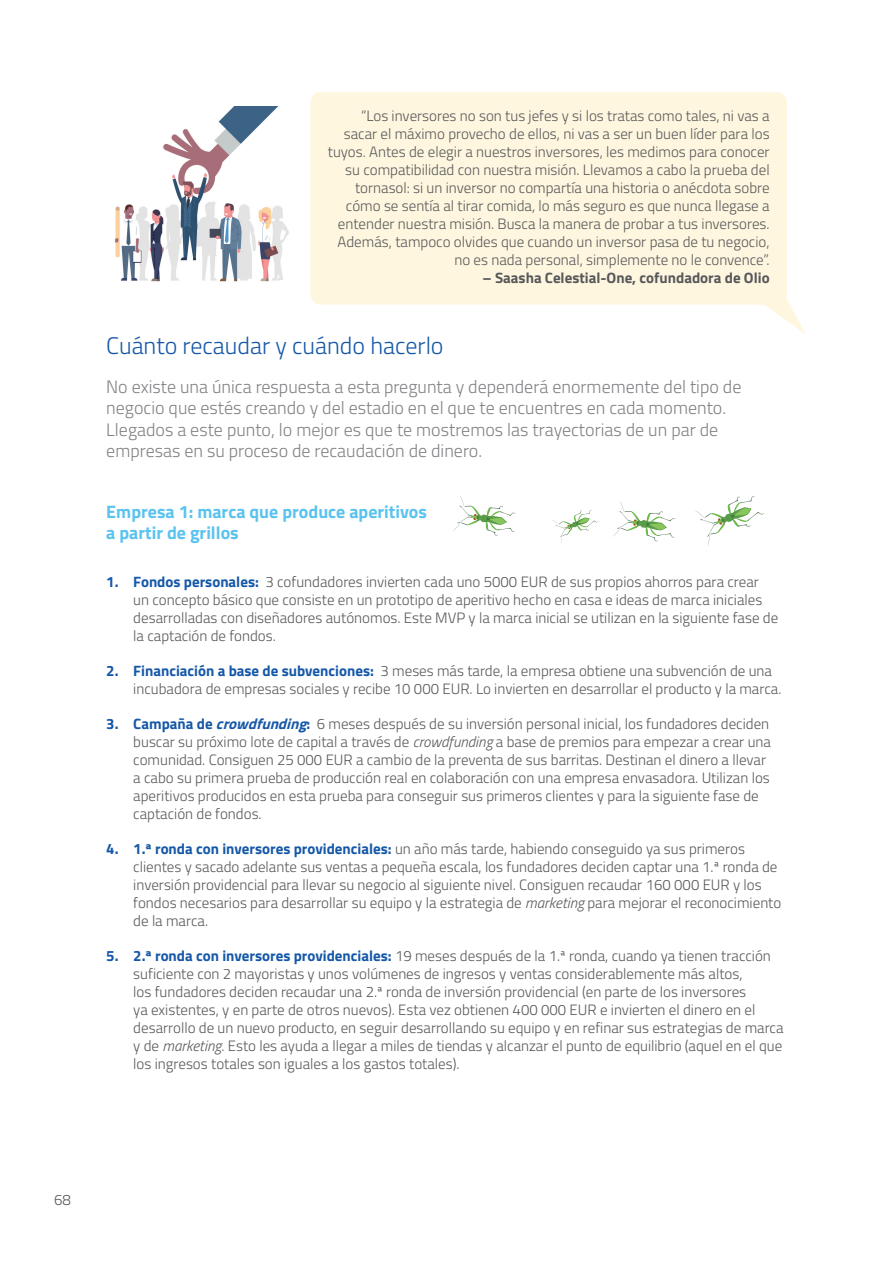
<style>
.page{position:relative;width:893px;height:1263px;background:#fff}
.page>*{position:absolute;margin:0;border:0;box-sizing:border-box;transform-origin:0 0}
.t1{font:300 24px "Titillium";color:#1558a8}
.t2{font:300 18px/21.6px "Titillium";color:#808285}
.t3{font:700 18px/21.6px "Titillium";color:#5bc3ef}
.t4{font:300 15px/18px "Titillium";color:#57585a}
.t5{font:700 15px "Titillium";color:#57585a}
.s1{font-weight:700;color:#1558a8}
.s2{font-weight:700;font-style:italic;color:#1558a8}
.s3{font-style:italic}
</style>
<div class="page">
<div style="left:310px;top:92px;width:477px;height:213px;background:#fef6df;border-radius:10px"></div>
<svg style="left:753px;top:296px;width:52px;height:38px"></svg>
<svg style="left:695px;top:496px;width:69px;height:50px"></svg>
<svg style="left:613px;top:501px;width:62px;height:40px"></svg>
<svg style="left:453px;top:496px;width:62px;height:40px"></svg>
<svg style="left:553px;top:510px;width:45px;height:33px"></svg>
<img style="left:115px;top:106px;width:174px;height:176px">
<p class="t4" style="left:328px;top:106px;width:443px;text-align:right">“Los inversores no son tus jefes y si los tratas como tales, ni vas a sacar el máximo provecho de ellos, ni vas a ser un buen líder para los tuyos. Antes de elegir a nuestros inversores, les medimos para conocer su compatibilidad con nuestra misión. Llevamos a cabo la prueba del tornasol: si un inversor no compartía una historia o anécdota sobre cómo se sentía al tirar comida, lo más seguro es que nunca llegase a entender nuestra misión. Busca la manera de probar a tus inversores.<br>Además, tampoco olvides que cuando un inversor pasa de tu negocio, no es nada personal, simplemente no le convence”.</p>
<p class="t5" style="left:483px;top:266px;width:289px">– Saasha Celestial-One, cofundadora de Olio</p>
<h1 class="t1" style="left:106px;top:328px;width:339px">Cuánto recaudar y cuándo hacerlo</h1>
<p class="t2" style="left:106px;top:375px;width:637px">No existe una única respuesta a esta pregunta y dependerá enormemente del tipo de negocio que estés creando y del estadio en el que te encuentres en cada momento.<br>Llegados a este punto, lo mejor es que te mostremos las trayectorias de un par de empresas en su proceso de recaudación de dinero.</p>
<p class="t3" style="left:106px;top:499px;width:322px">Empresa 1: marca que produce aperitivos a partir de grillos</p>
<p class="t4" style="left:133px;top:572px;width:646px;text-indent:-27px"><span class="s1">1. Fondos personales:</span> 3 cofundadores invierten cada uno 5000 EUR de sus propios ahorros para crear un concepto básico que consiste en un prototipo de aperitivo hecho en casa e ideas de marca iniciales desarrolladas con diseñadores autónomos. Este MVP y la marca inicial se utilizan en la siguiente fase de la captación de fondos.</p>
<p class="t4" style="left:133px;top:661px;width:650px;text-indent:-27px"><span class="s1">2. Financiación a base de subvenciones:</span> 3 meses más tarde, la empresa obtiene una subvención de una incubadora de empresas sociales y recibe 10 000 EUR. Lo invierten en desarrollar el producto y la marca.</p>
<p class="t4" style="left:133px;top:714px;width:639px;text-indent:-27px"><span class="s1">3. Campaña de</span> <span class="s2">crowdfunding</span><span class="s1">:</span> 6 meses después de su inversión personal inicial, los fundadores deciden buscar su próximo lote de capital a través de <span class="s3">crowdfunding</span> a base de premios para empezar a crear una comunidad. Consiguen 25 000 EUR a cambio de la preventa de sus barritas. Destinan el dinero a llevar a cabo su primera prueba de producción real en colaboración con una empresa envasadora. Utilizan los aperitivos producidos en esta prueba para conseguir sus primeros clientes y para la siguiente fase de captación de fondos.</p>
<p class="t4" style="left:133px;top:839px;width:650px;text-indent:-27px"><span class="s1">4. 1.ª ronda con inversores providenciales:</span> un año más tarde, habiendo conseguido ya sus primeros clientes y sacado adelante sus ventas a pequeña escala, los fundadores deciden captar una 1.ª ronda de inversión providencial para llevar su negocio al siguiente nivel. Consiguen recaudar 160 000 EUR y los fondos necesarios para desarrollar su equipo y la estrategia de <span class="s3">marketing</span> para mejorar el reconocimiento de la marca.</p>
<p class="t4" style="left:133px;top:946px;width:652px;text-indent:-27px"><span class="s1">5. 2.ª ronda con inversores providenciales:</span> 19 meses después de la 1.ª ronda, cuando ya tienen tracción suficiente con 2 mayoristas y unos volúmenes de ingresos y ventas considerablemente más altos,<br>los fundadores deciden recaudar una 2.ª ronda de inversión providencial (en parte de los inversores<br>ya existentes, y en parte de otros nuevos). Esta vez obtienen 400 000 EUR e invierten el dinero en el desarrollo de un nuevo producto, en seguir desarrollando su equipo y en refinar sus estrategias de marca y de <span class="s3">marketing</span>. Esto les ayuda a llegar a miles de tiendas y alcanzar el punto de equilibrio (aquel en el que los ingresos totales son iguales a los gastos totales).</p>
<p class="t4" style="left:54px;top:1190px;width:18px">68</p>
</div>
